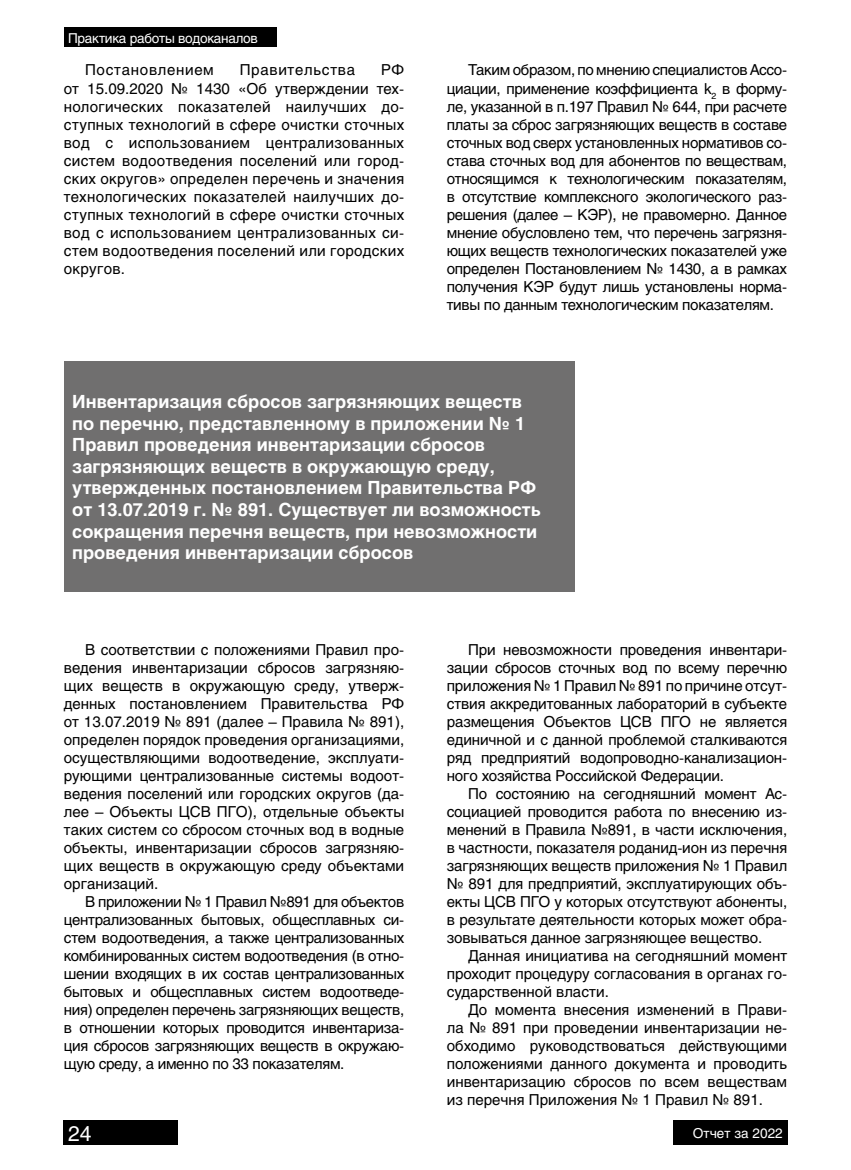
<style>
.page{position:relative;width:851px;height:1170px;background:#fff}
.page>*{position:absolute;margin:0;border:0;box-sizing:border-box;transform-origin:0 0}
.t1{font:21px "Helios C";color:#fff}
.t2{font:700 18px/21.6px "Helios C";color:#fff}
.t3{font:15px/18px "Helios C";color:#000;text-align:justify}
.t4{font:15px "Helios C";letter-spacing:.045em;color:#000}
.t5{font:13.5px "Helios C";letter-spacing:-.02em;color:#fff}
.t6{font:13.5px "Helios C";color:#fff}
</style>
<div class="page">
<div style="left:64px;top:28px;width:212px;height:19px;background:#000"></div>
<div style="left:673px;top:1120px;width:114px;height:24px;background:#000"></div>
<div style="left:64px;top:1120px;width:114px;height:24px;background:#000"></div>
<div style="left:64px;top:361px;width:510px;height:230px;background:#706f6f"></div>
<p class="t5" style="left:68px;top:30px;width:191px">Практика работы водоканалов</p>
<p class="t3" style="left:64px;top:61px;width:342px;text-indent:317px">РФ от 15.09.2020 № 1430 «Об утверждении тех&shy;нологических показателей наилучших до&shy;ступных технологий в сфере очистки сточных вод с использованием централизованных систем водоотведения поселений или город&shy;ских округов» определен перечень и значения технологических показателей наилучших до&shy;ступных технологий в сфере очистки сточных вод с использованием централизованных си&shy;стем водоотведения поселений или городских округов.</p>
<p class="t3" style="left:446px;top:61px;width:342px;text-indent:21px">Таким образом, по мнению специалистов Ассо&shy;циации, применение коэффициента k<sub>2</sub> в форму&shy;ле, указанной в п.197 Правил № 644, при расчете платы за сброс загрязняющих веществ в составе сточных вод сверх установленных нормативов со&shy;става сточных вод для абонентов по веществам, относящимся к технологическим показателям, в отсутствие комплексного экологического раз&shy;решения (далее – КЭР), не правомерно. Данное мнение обусловлено тем, что перечень загрязня&shy;ющих веществ технологических показателей уже определен Постановлением № 1430, а в рамках получения КЭР будут лишь установлены норма&shy;тивы по данным технологическим показателям.</p>
<p class="t4" style="left:85px;top:61px;width:130px">Постановлением</p>
<p class="t4" style="left:240px;top:61px;width:117px">Правительства</p>
<p class="t2" style="left:72px;top:391px;width:470px">Инвентаризация сбросов загрязняющих веществ по перечню, представленному в приложении № 1<br>Правил проведения инвентаризации сбросов загрязняющих веществ в окружающую среду, утвержденных постановлением Правительства РФ от 13.07.2019 г. № 891. Существует ли возможность сокращения перечня веществ, при невозможности проведения инвентаризации сбросов</p>
<p class="t3" style="left:64px;top:640px;width:342px;text-indent:21px">В соответствии с положениями Правил про&shy;ведения инвентаризации сбросов загрязняю&shy;щих веществ в окружающую среду, утверж&shy;денных постановлением Правительства РФ от 13.07.2019 № 891 (далее – Правила № 891), определен порядок проведения организациями, осуществляющими водоотведение, эксплуати&shy;рующими централизованные системы водоот&shy;ведения поселений или городских округов (да&shy;лее – Объекты ЦСВ ПГО), отдельные объекты таких систем со сбросом сточных вод в водные объекты, инвентаризации сбросов загрязняю&shy;щих веществ в окружающую среду объектами организаций.</p>
<p class="t3" style="left:64px;top:892px;width:342px;text-indent:21px">В приложении № 1 Правил №891 для объектов централизованных бытовых, общесплавных си&shy;стем водоотведения, а также централизованных комбинированных систем водоотведения (в отно&shy;шении входящих в их состав централизованных бытовых и общесплавных систем водоотведе&shy;ния) определен перечень загрязняющих веществ, в отношении которых проводится инвентариза&shy;ция сбросов загрязняющих веществ в окружаю&shy;щую среду, а именно по 33 показателям.</p>
<p class="t3" style="left:446px;top:640px;width:342px;text-indent:21px">При невозможности проведения инвентари&shy;зации сбросов сточных вод по всему перечню приложения № 1 Правил № 891 по причине отсут&shy;ствия аккредитованных лабораторий в субъекте размещения Объектов ЦСВ ПГО не является единичной и с данной проблемой сталкиваются ряд предприятий водопроводно-канализацион&shy;ного хозяйства Российской Федерации.</p>
<p class="t3" style="left:446px;top:784px;width:342px;text-indent:21px">По состоянию на сегодняшний момент Ас&shy;социацией проводится работа по внесению из&shy;менений в Правила №891, в части исключения, в частности, показателя роданид-ион из перечня загрязняющих веществ приложения № 1 Правил № 891 для предприятий, эксплуатирующих объ&shy;екты ЦСВ ПГО у которых отсутствуют абоненты, в результате деятельности которых может обра&shy;зовываться данное загрязняющее вещество.</p>
<p class="t3" style="left:447px;top:946px;width:342px;text-indent:21px">Данная инициатива на сегодняшний момент проходит процедуру согласования в органах го&shy;сударственной власти.</p>
<p class="t3" style="left:446px;top:1000px;width:342px;text-indent:21px">До момента внесения изменений в Прави&shy;ла № 891 при проведении инвентаризации не&shy;обходимо руководствоваться действующими положениями данного документа и проводить инвентаризацию сбросов по всем веществам из перечня Приложения № 1 Правил № 891.</p>
<h1 class="t1" style="left:68px;top:1120px;width:25px">24</h1>
<p class="t6" style="left:692px;top:1124px;width:92px">Отчет за 2022</p>
</div>
